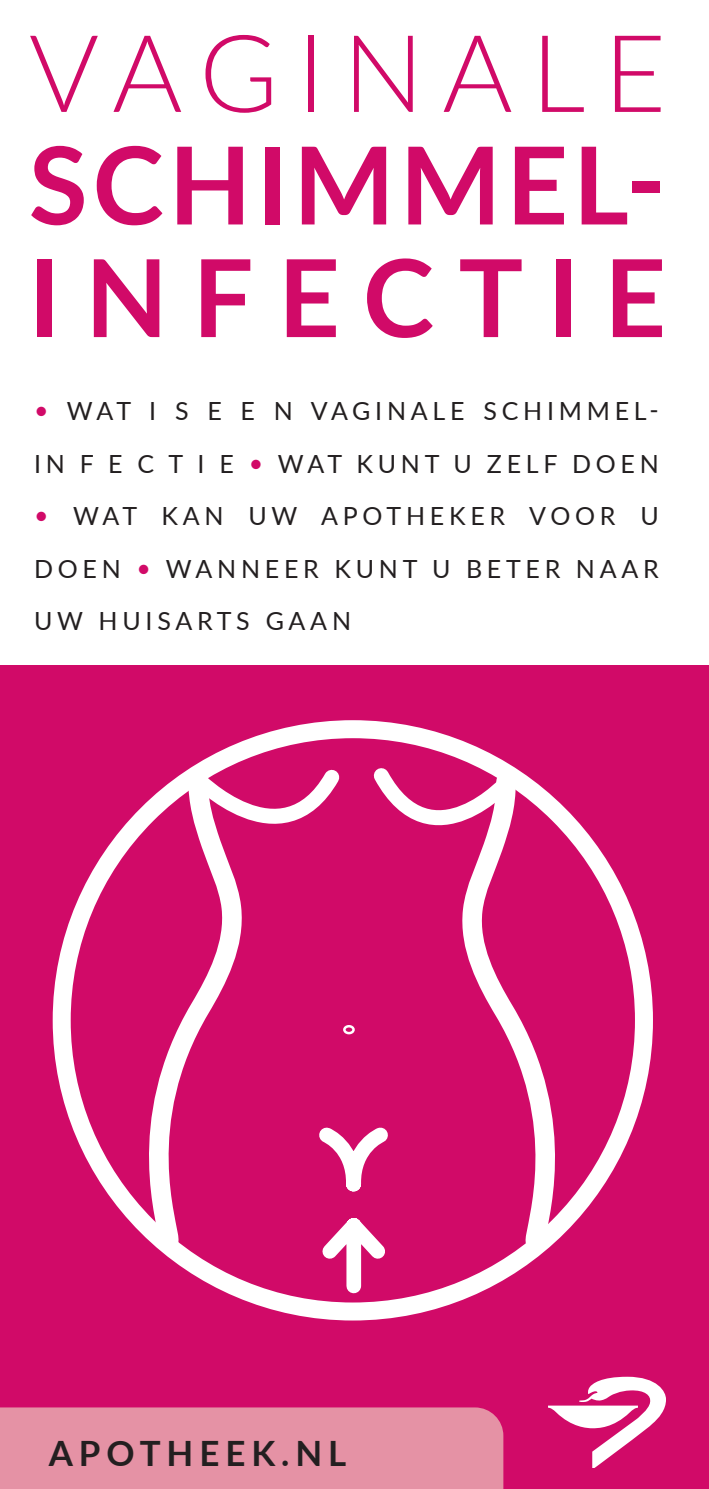
<style>
.page{position:relative;width:709px;height:1489px;background:#fff}
.page>*{position:absolute;margin:0;border:0;box-sizing:border-box;transform-origin:0 0}
.t1{font:700 107.5px/112.5px "Lato";letter-spacing:.13em;color:#d10a68}
.t2{font:300 107.5px "Lato";letter-spacing:.17em;color:#d10a68}
.t3{font:700 34.75px "Lato";letter-spacing:.17em;color:#231f20}
.t4{font:25px/52.5px "Lato";letter-spacing:.19em;color:#231f20}
.s1{color:#d10a68}
</style>
<div class="page">
<div style="left:0;top:665px;width:709px;height:823px;background:#d10a68"></div>
<div style="left:0;top:1407px;width:503px;height:81px;background:#e592a5"></div>
<svg style="left:548px;top:1376px;width:118px;height:91px"></svg>
<svg style="left:53px;top:720px;width:600px;height:600px"></svg>
<svg style="left:447px;top:762px;width:152px;height:498px"></svg>
<svg style="left:105px;top:758px;width:152px;height:501px"></svg>
<svg style="left:182px;top:756px;width:213px;height:443px"></svg>
<div style="left:343px;top:1024px;width:12px;height:10px;border:2px solid #fff;border-radius:50%"></div>
<svg style="left:361px;top:755px;width:162px;height:112px"></svg>
<svg style="left:309px;top:1204px;width:89px;height:96px"></svg>
<h1 class="t2" style="left:29px;top:-2px;width:639px">VAGINALE</h1>
<h1 class="t1" style="left:29px;top:124px;width:639px">SCHIMMEL-<br>INFECTIE</h1>
<p class="t4" style="left:34px;top:383px;width:626px"><span class="s1">•</span> WAT I S E E N VAGINALE SCHIMMEL-<br>IN F E C T I E <span class="s1">•</span> WAT KUNT U ZELF DOEN</p>
<p class="t4" style="left:34px;top:488px;width:626px;text-align:justify"><span class="s1">•</span> WAT KAN UW APOTHEKER VOOR U DOEN <span class="s1">•</span> WANNEER KUNT U BETER NAAR UW HUISARTS GAAN</p>
<h2 class="t3" style="left:49px;top:1427px;width:299px">APOTHEEK.NL</h2>
</div>
